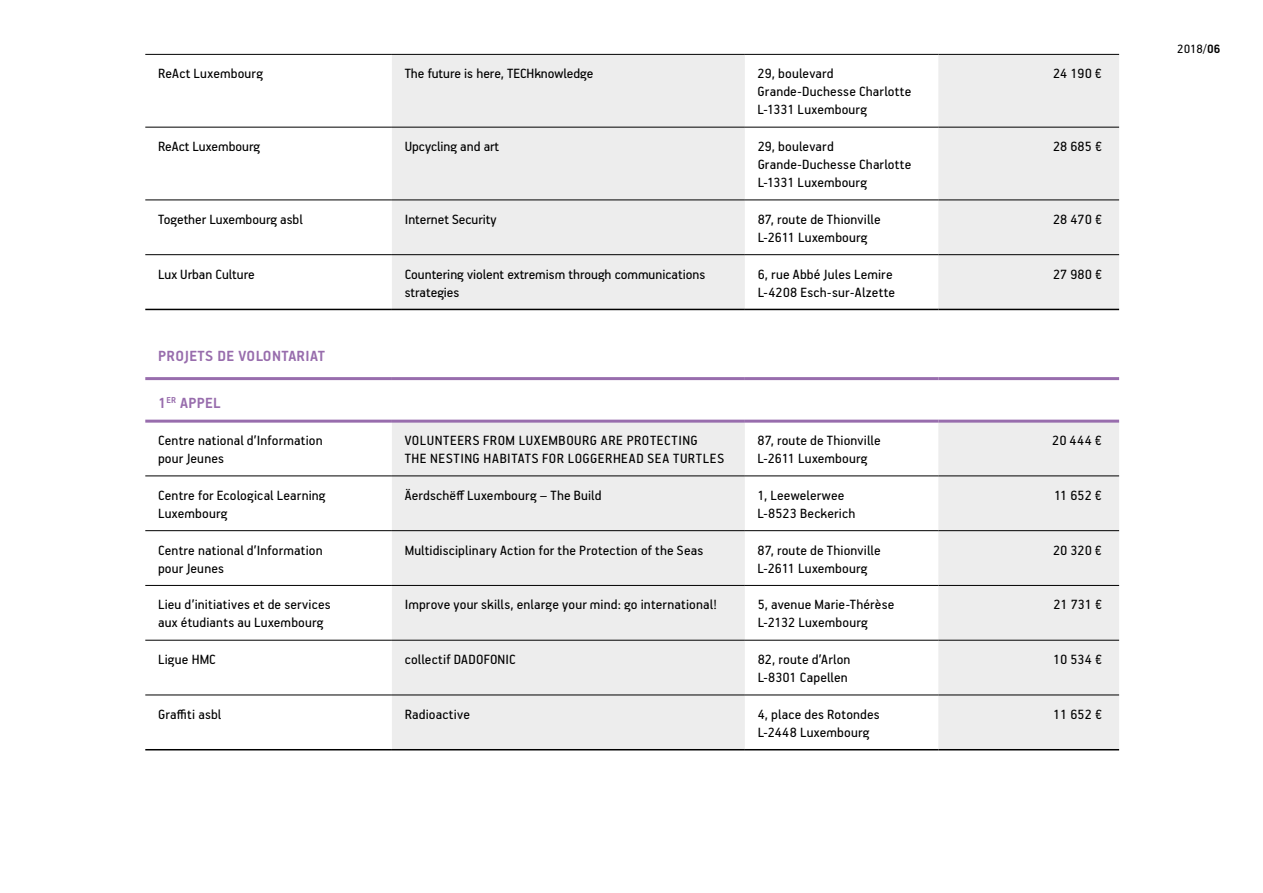
<style>
.page{position:relative;width:1263px;height:893px;background:#fff}
.page>*{position:absolute;margin:0;border:0;box-sizing:border-box;transform-origin:0 0}
.t1{font:700 16.5px "PF Handbook Pro";letter-spacing:.02em;color:#986dad}
.t2{font:15px/18px "PF Handbook Pro";letter-spacing:.01em;color:#000}
.t3{font:15px/18px "PF Handbook Pro";letter-spacing:.04em;color:#000}
.t4{font:13.5px "PF Handbook Pro";color:#000}
.s1{font-weight:700}
</style>
<div class="page">
<svg style="left:392px;top:55px;width:353px;height:694px;fill:#ededed"></svg>
<svg style="left:745px;top:126px;width:193px;height:569px"></svg>
<svg style="left:938px;top:55px;width:181px;height:694px;fill:#ededed"></svg>
<hr style="left:145px;top:749px;width:247px;height:1px;background:#000">
<hr style="left:392px;top:749px;width:353px;height:1px;background:#000">
<hr style="left:745px;top:749px;width:193px;height:1px;background:#000">
<hr style="left:938px;top:749px;width:181px;height:1px;background:#000">
<hr style="left:145px;top:54px;width:247px;height:1px;background:#000">
<hr style="left:392px;top:54px;width:353px;height:1px;background:#000">
<hr style="left:745px;top:54px;width:193px;height:1px;background:#000">
<hr style="left:938px;top:54px;width:181px;height:1px;background:#000">
<hr style="left:145px;top:200px;width:247px;height:1px;background:#000">
<hr style="left:392px;top:200px;width:353px;height:1px;background:#000">
<hr style="left:745px;top:200px;width:193px;height:1px;background:#000">
<hr style="left:938px;top:200px;width:181px;height:1px;background:#000">
<hr style="left:145px;top:254px;width:247px;height:1px;background:#000">
<hr style="left:392px;top:254px;width:353px;height:1px;background:#000">
<hr style="left:745px;top:254px;width:193px;height:1px;background:#000">
<hr style="left:938px;top:254px;width:181px;height:1px;background:#000">
<hr style="left:145px;top:309px;width:247px;height:1px;background:#000">
<hr style="left:392px;top:309px;width:353px;height:1px;background:#000">
<hr style="left:745px;top:309px;width:193px;height:1px;background:#000">
<hr style="left:938px;top:309px;width:181px;height:1px;background:#000">
<hr style="left:145px;top:127px;width:247px;height:1px;background:#000">
<hr style="left:392px;top:127px;width:353px;height:1px;background:#000">
<hr style="left:745px;top:127px;width:193px;height:1px;background:#000">
<hr style="left:938px;top:127px;width:181px;height:1px;background:#000">
<hr style="left:145px;top:640px;width:247px;height:1px;background:#000">
<hr style="left:392px;top:640px;width:353px;height:1px;background:#000">
<hr style="left:745px;top:640px;width:193px;height:1px;background:#000">
<hr style="left:938px;top:640px;width:181px;height:1px;background:#000">
<hr style="left:145px;top:377px;width:247px;height:3px;background:#986dad">
<hr style="left:392px;top:377px;width:353px;height:3px;background:#986dad">
<hr style="left:745px;top:377px;width:193px;height:3px;background:#986dad">
<hr style="left:938px;top:377px;width:181px;height:3px;background:#986dad">
<hr style="left:145px;top:420px;width:247px;height:3px;background:#986dad">
<hr style="left:392px;top:420px;width:353px;height:3px;background:#986dad">
<hr style="left:745px;top:420px;width:193px;height:3px;background:#986dad">
<hr style="left:938px;top:420px;width:181px;height:3px;background:#986dad">
<hr style="left:145px;top:475px;width:247px;height:1px;background:#000">
<hr style="left:392px;top:475px;width:353px;height:1px;background:#000">
<hr style="left:745px;top:475px;width:193px;height:1px;background:#000">
<hr style="left:938px;top:475px;width:181px;height:1px;background:#000">
<hr style="left:145px;top:530px;width:247px;height:1px;background:#000">
<hr style="left:392px;top:530px;width:353px;height:1px;background:#000">
<hr style="left:745px;top:530px;width:193px;height:1px;background:#000">
<hr style="left:938px;top:530px;width:181px;height:1px;background:#000">
<hr style="left:145px;top:585px;width:247px;height:1px;background:#000">
<hr style="left:392px;top:585px;width:353px;height:1px;background:#000">
<hr style="left:745px;top:585px;width:193px;height:1px;background:#000">
<hr style="left:938px;top:585px;width:181px;height:1px;background:#000">
<hr style="left:145px;top:695px;width:247px;height:1px;background:#000">
<hr style="left:392px;top:695px;width:353px;height:1px;background:#000">
<hr style="left:745px;top:695px;width:193px;height:1px;background:#000">
<hr style="left:938px;top:695px;width:181px;height:1px;background:#000">
<p class="t2" style="left:158px;top:64px;width:106px">ReAct Luxembourg</p>
<p class="t2" style="left:405px;top:64px;width:190px">The future is here, TECHknowledge</p>
<p class="t2" style="left:758px;top:64px;width:155px">29, boulevard<br>Grande-Duchesse Charlotte<br>L-1331 Luxembourg</p>
<p class="t2" style="left:1053px;top:64px;width:51px">24 190 €</p>
<p class="t2" style="left:158px;top:137px;width:103px">ReAct Luxembourg</p>
<p class="t2" style="left:405px;top:137px;width:96px">Upcycling and art</p>
<p class="t2" style="left:758px;top:137px;width:155px">29, boulevard<br>Grande-Duchesse Charlotte<br>L-1331 Luxembourg</p>
<p class="t2" style="left:1053px;top:137px;width:51px">28 685 €</p>
<p class="t2" style="left:158px;top:210px;width:146px">Together Luxembourg asbl</p>
<p class="t2" style="left:405px;top:210px;width:93px">Internet Security</p>
<p class="t2" style="left:758px;top:210px;width:125px">87, route de Thionville<br>L-2611 Luxembourg</p>
<p class="t2" style="left:1053px;top:210px;width:51px">28 470 €</p>
<p class="t2" style="left:158px;top:265px;width:98px">Lux Urban Culture</p>
<p class="t2" style="left:405px;top:265px;width:302px">Countering violent extremism through communications strategies</p>
<p class="t2" style="left:758px;top:265px;width:139px">6, rue Abbé Jules Lemire<br>L-4208 Esch-sur-Alzette</p>
<p class="t2" style="left:1053px;top:265px;width:51px">27 980 €</p>
<p class="t1" style="left:158px;top:346px;width:169px">PROJETS DE VOLONTARIAT</p>
<p class="t1" style="left:158px;top:393px;width:64px">1<sup>ER</sup> APPEL</p>
<p class="t2" style="left:158px;top:431px;width:166px">Centre national d’Information pour Jeunes</p>
<p class="t3" style="left:405px;top:431px;width:321px">VOLUNTEERS FROM LUXEMBOURG ARE PROTECTING<br>THE NESTING HABITATS FOR LOGGERHEAD SEA TURTLES</p>
<p class="t2" style="left:758px;top:431px;width:125px">87, route de Thionville<br>L-2611 Luxembourg</p>
<p class="t2" style="left:1052px;top:431px;width:51px">20 444 €</p>
<p class="t2" style="left:158px;top:486px;width:169px">Centre for Ecological Learning<br>Luxembourg</p>
<p class="t2" style="left:405px;top:486px;width:198px">Äerdschëff Luxembourg – The Build</p>
<p class="t2" style="left:758px;top:486px;width:99px">1, Leewelerwee<br>L-8523 Beckerich</p>
<p class="t2" style="left:1054px;top:486px;width:50px">11 652 €</p>
<p class="t2" style="left:158px;top:541px;width:166px">Centre national d’Information pour Jeunes</p>
<p class="t2" style="left:405px;top:541px;width:300px">Multidisciplinary Action for the Protection of the Seas</p>
<p class="t2" style="left:758px;top:541px;width:125px">87, route de Thionville<br>L-2611 Luxembourg</p>
<p class="t2" style="left:1053px;top:541px;width:50px">20 320 €</p>
<p class="t2" style="left:158px;top:595px;width:174px">Lieu d’initiatives et de services aux étudiants au Luxembourg</p>
<p class="t2" style="left:405px;top:595px;width:314px">Improve your skills, enlarge your mind: go international!</p>
<p class="t2" style="left:758px;top:595px;width:138px">5, avenue Marie-Thérèse<br>L-2132 Luxembourg</p>
<p class="t2" style="left:1053px;top:595px;width:50px">21 731 €</p>
<p class="t2" style="left:158px;top:650px;width:59px">Ligue HMC</p>
<p class="t2" style="left:405px;top:650px;width:112px">collectif DADOFONIC</p>
<p class="t2" style="left:758px;top:650px;width:94px">82, route d’Arlon<br>L-8301 Capellen</p>
<p class="t2" style="left:1053px;top:650px;width:51px">10 534 €</p>
<p class="t2" style="left:158px;top:705px;width:65px">Graffiti asbl</p>
<p class="t2" style="left:405px;top:705px;width:67px">Radioactive</p>
<p class="t2" style="left:758px;top:705px;width:124px">4, place des Rotondes<br>L-2448 Luxembourg</p>
<p class="t2" style="left:1053px;top:705px;width:51px">11 652 €</p>
<p class="t4" style="left:1177px;top:40px;width:45px">2018/<span class="s1">06</span></p>
</div>
